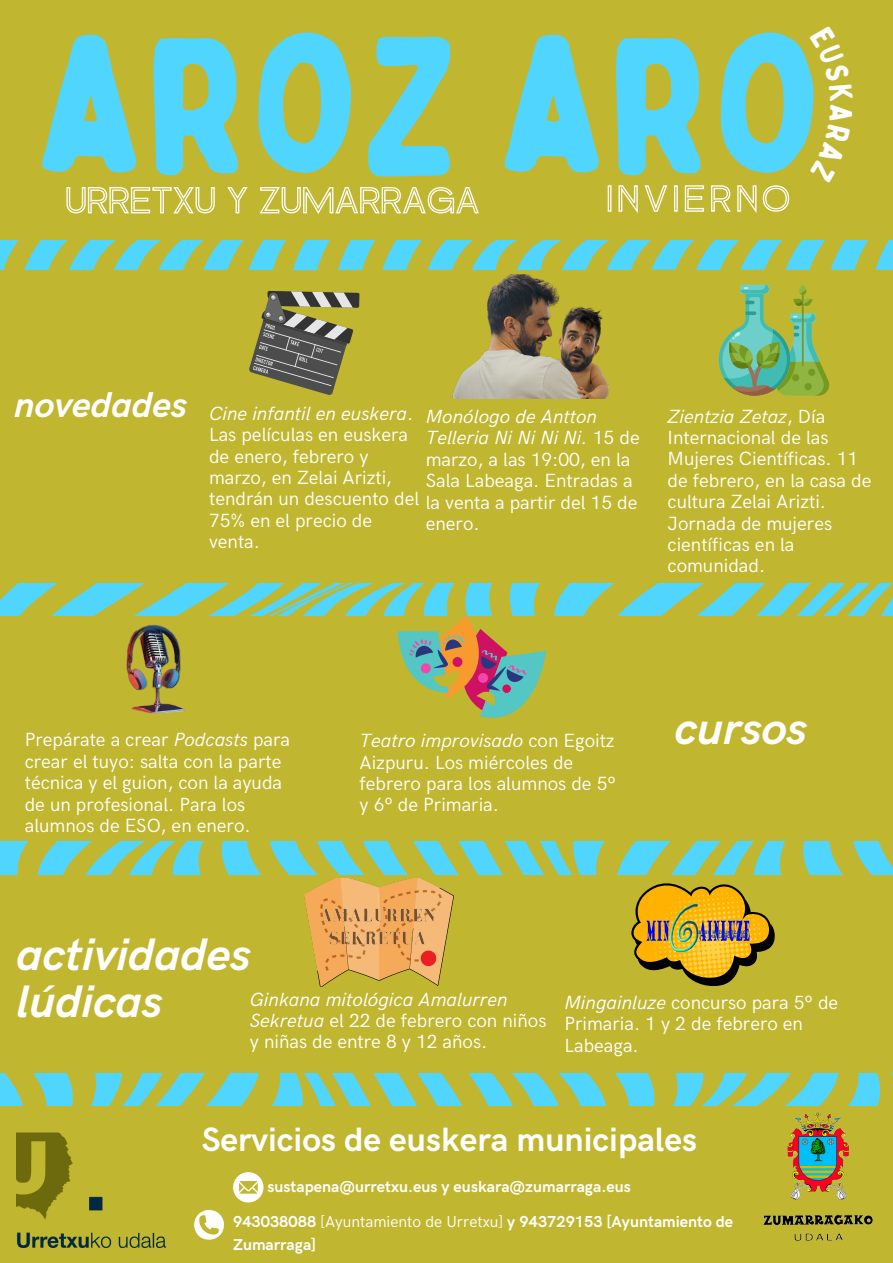
<style>
.page{position:relative;width:893px;height:1263px;background:#c1b630}
.page>*{position:absolute;margin:0;border:0;box-sizing:border-box;transform-origin:0 0}
.t1{font:192.98px "Bobby Jones Soft";color:#50d5ff}
.t2{font:italic 700 45.75px/47px "HK Grotesk";color:#fff}
.t3{font:italic 700 36px "HK Grotesk";color:#fff}
.t4{font:700 33.83px "HK Grotesk";color:#fff}
.t5{font:19.12px/21.4px "HK Grotesk";color:#fff}
.t6{font:italic 19.12px "HK Grotesk";color:#fff}
.t7{font:700 15.9px/22.3px "HK Grotesk";color:#fff}
.t8{font:900 4.8px "Lovelo";letter-spacing:.025em;color:#082bbf}
.s1{font-style:italic}
.s2{font-style:normal}
.s3{font-weight:400}
</style>
<div class="page">
<svg style="left:0;top:240px;width:893px;height:30px"></svg>
<svg style="left:0;top:1073px;width:893px;height:33px"></svg>
<img style="left:452px;top:275px;width:157px;height:124px">
<svg style="left:249px;top:291px;width:110px;height:104px"></svg>
<svg style="left:719px;top:285px;width:111px;height:111px"></svg>
<svg style="left:0;top:583px;width:893px;height:135px"></svg>
<svg style="left:0;top:842px;width:893px;height:144px"></svg>
<img style="left:645px;top:900px;width:107px;height:56px">
<img style="left:304px;top:878px;width:149px;height:108px">
<img style="left:317px;top:905px;width:124px;height:46px">
<svg style="left:607px;top:185px;width:183px;height:28px"></svg>
<svg style="left:66px;top:187px;width:413px;height:27px"></svg>
<img style="left:17px;top:1133px;width:148px;height:114px">
<img style="left:728px;top:1085px;width:165px;height:156px">
<svg style="left:233px;top:1172px;width:30px;height:30px"></svg>
<svg style="left:194px;top:1210px;width:30px;height:30px"></svg>
<h1 class="t1" style="left:38px;top:-15px;width:786px">AROZ ARO</h1>
<h5 class="t3" style="left:14px;top:384px;width:174px">novedades</h5>
<h6 class="t5" style="left:209px;top:403px;width:212px"><span class="s1">Cine infantil en euskera</span>.<br>Las películas en euskera de enero, febrero y marzo, en Zelai Arizti, tendrán un descuento del<br>75% en el precio de venta.</h6>
<h2 class="t5" style="left:426px;top:407px;width:215px"><span class="s1">Monólogo de Antton<br>Telleria Ni Ni Ni Ni.</span> 15 de marzo, a las 19:00, en la<br>Sala Labeaga. Entradas a la venta a partir del 15 de enero.</h2>
<p class="t5" style="left:667px;top:406px;width:205px"><span class="s1">Zientzia Zetaz</span>, Día<br>Internacional de las<br>Mujeres Científicas. 11 de febrero, en la casa de cultura Zelai Arizti.<br>Jornada de mujeres científicas en la comunidad.</p>
<h6 class="t5" style="left:25px;top:730px;width:267px">Prepárate a crear <span class="s1">Podcasts</span> para crear el tuyo: salta con la parte técnica y el guion, con la ayuda de un profesional. Para los alumnos de ESO, en enero.</h6>
<p class="t6" style="left:359px;top:730px;width:256px">Teatro improvisado <span class="s2">con Egoitz</span></p>
<p class="t5" style="left:359px;top:752px;width:258px">Aizpuru. Los miércoles de febrero para los alumnos de 5º y 6º de Primaria.</p>
<p class="t2" style="left:675px;top:707px;width:134px">cursos</p>
<p class="t2" style="left:17px;top:933px;width:236px">actividades lúdicas</p>
<p class="t5" style="left:250px;top:989px;width:298px"><span class="s1">Ginkana mitológica Amalurren<br>Sekretua</span> el 22 de febrero con niños y niñas de entre 8 y 12 años.</p>
<p class="t8" style="left:697px;top:930px;width:52px">lEHEN HEZKUNTZAKO</p>
<p class="t8" style="left:703px;top:935px;width:46px">5. MAILAKOENTZAT</p>
<p class="t5" style="left:564px;top:992px;width:275px"><span class="s1">Mingainluze</span> concurso para 5º de<br>Primaria. 1 y 2 de febrero en<br>Labeaga.</p>
<p class="t4" style="left:202px;top:1120px;width:497px">Servicios de euskera municipales</p>
<p class="t7" style="left:267px;top:1176px;width:365px">sustapena@urretxu.eus y euskara@zumarraga.eus</p>
<h2 class="t7" style="left:233px;top:1211px;width:501px">943038088 <span class="s3">[Ayuntamiento de Urretxu]</span> y 943729153 [Ayuntamiento de<br>Zumarraga]</h2>
</div>
